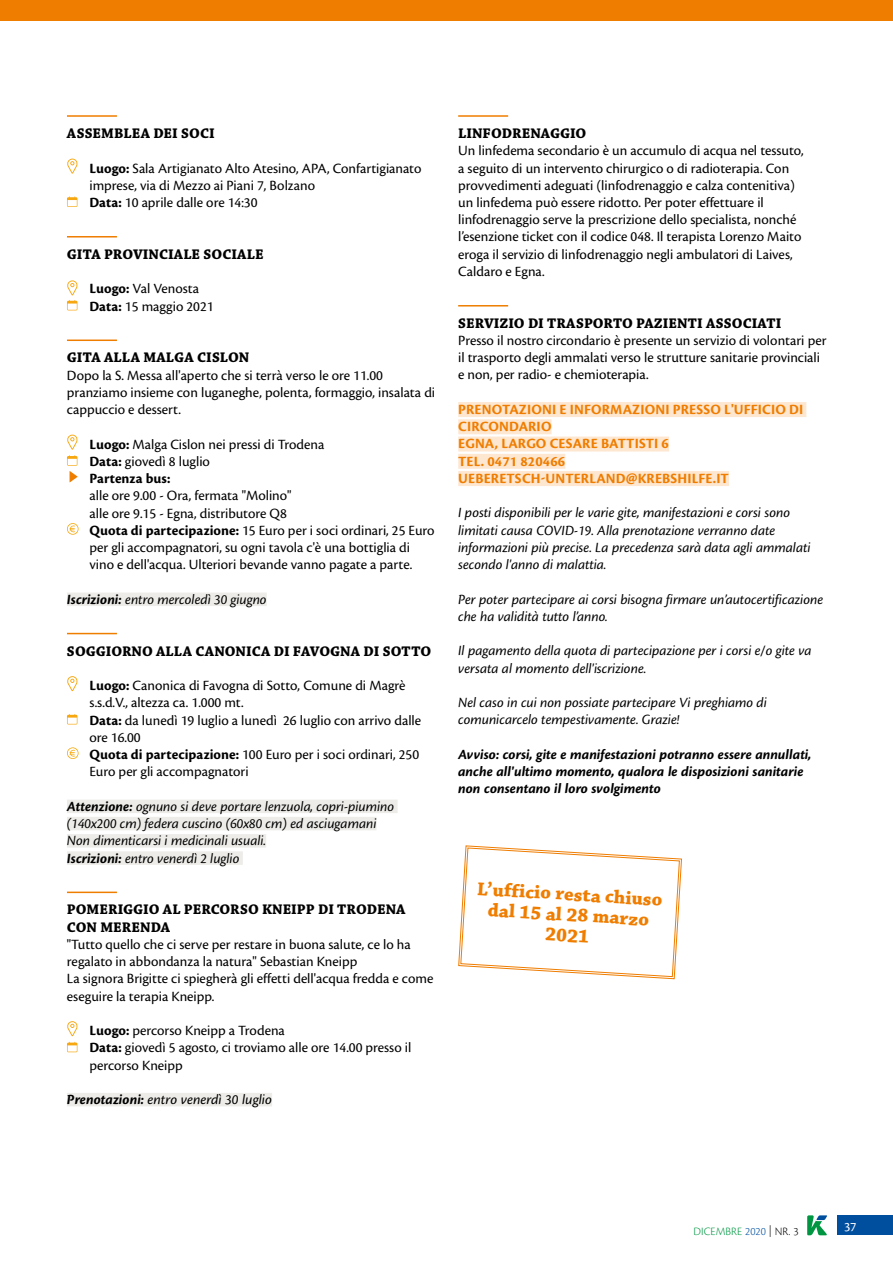
<style>
.page{position:relative;width:893px;height:1263px;background:#fff}
.page>*{position:absolute;margin:0;border:0;box-sizing:border-box;transform-origin:0 0}
.t1{font:700 19.5px/20.7px "Chaparral Pro";color:#ef7d00;text-align:center}
.t2{font:14.7px/17.2px "Cronos Pro";color:#000}
.t3{font:italic 14.7px/17.2px "Cronos Pro";letter-spacing:-.005em;color:#000}
.t4{font:700 14.7px/17.2px "Chaparral Pro";color:#000}
.t5{font:italic 700 14.7px/17.2px "Cronos Pro";color:#000}
.t6{font:700 14.7px/17.2px "Cronos Pro";letter-spacing:.01em;color:#ef7d00}
.t7{font:14.7px "Cronos Pro Capt It";letter-spacing:-.005em;color:#000}
.t8{font:13.5px "Cronos Pro";color:#fff}
.t9{font:300 11.7px "Cronos Pro";letter-spacing:.005em;color:#009641}
.s1{font-weight:700}
.s2{font-family:"Cronos Pro";font-weight:700;font-style:italic}
.s3{color:#004f9f}
.s4{color:#000}
</style>
<div class="page">
<div style="left:0;top:0;width:893px;height:20px;background:#ef7d00"></div>
<hr style="left:67px;top:115px;width:50px;height:2px;background:#ef7d00">
<hr style="left:67px;top:236px;width:50px;height:1px;background:#ef7d00">
<hr style="left:67px;top:339px;width:50px;height:2px;background:#ef7d00">
<div style="left:67px;top:593px;width:200px;height:13px;background:#edece9"></div>
<hr style="left:67px;top:633px;width:50px;height:1px;background:#ef7d00">
<div style="left:67px;top:800px;width:331px;height:13px;background:#edece9"></div>
<div style="left:67px;top:817px;width:309px;height:13px;background:#edece9"></div>
<div style="left:67px;top:834px;width:199px;height:14px;background:#edece9"></div>
<div style="left:67px;top:851px;width:176px;height:14px;background:#edece9"></div>
<hr style="left:67px;top:891px;width:50px;height:2px;background:#ef7d00">
<div style="left:67px;top:1093px;width:205px;height:13px;background:#edece9"></div>
<svg style="left:67px;top:159px;width:11px;height:15px"></svg>
<svg style="left:67px;top:196px;width:10px;height:11px"></svg>
<svg style="left:67px;top:280px;width:11px;height:30px"></svg>
<svg style="left:67px;top:435px;width:11px;height:47px"></svg>
<svg style="left:67px;top:523px;width:12px;height:12px"></svg>
<svg style="left:67px;top:676px;width:11px;height:15px"></svg>
<svg style="left:67px;top:714px;width:10px;height:10px"></svg>
<svg style="left:67px;top:747px;width:12px;height:12px"></svg>
<svg style="left:67px;top:1021px;width:11px;height:15px"></svg>
<svg style="left:67px;top:1042px;width:10px;height:10px"></svg>
<hr style="left:458px;top:115px;width:50px;height:2px;background:#ef7d00">
<hr style="left:458px;top:305px;width:50px;height:1px;background:#ef7d00">
<div style="left:458px;top:402px;width:348px;height:15px;background:#fee7d1"></div>
<div style="left:458px;top:419px;width:94px;height:15px;background:#fee7d1"></div>
<div style="left:458px;top:437px;width:211px;height:15px;background:#fee7d1"></div>
<div style="left:458px;top:454px;width:107px;height:15px;background:#fee7d1"></div>
<div style="left:458px;top:471px;width:271px;height:15px;background:#fee7d1"></div>
<svg style="left:458px;top:845px;width:224px;height:135px"></svg>
<div style="left:838px;top:1215px;width:55px;height:20px;background:#004f9f"></div>
<svg style="left:807px;top:1215px;width:20px;height:20px"></svg>
<p class="t4" style="left:67px;top:125px;width:149px">ASSEMBLEA DEI SOCI</p>
<p class="t2" style="left:89px;top:159px;width:333px"><span class="s1">Luogo:</span> Sala Artigianato Alto Atesino, APA, Confartigianato imprese, via di Mezzo ai Piani 7, Bolzano<br><span class="s1">Data:</span> 10 aprile dalle ore 14:30</p>
<p class="t4" style="left:67px;top:246px;width:198px">GITA PROVINCIALE SOCIALE</p>
<p class="t2" style="left:89px;top:280px;width:126px"><span class="s1">Luogo:</span> Val Venosta<br><span class="s1">Data:</span> 15 maggio 2021</p>
<p class="t4" style="left:67px;top:350px;width:184px">GITA ALLA MALGA CISLON</p>
<p class="t2" style="left:67px;top:366px;width:370px">Dopo la S. Messa all'aperto che si terrà verso le ore 11.00 pranziamo insieme con luganeghe, polenta, formaggio, insalata di cappuccio e dessert.</p>
<p class="t2" style="left:89px;top:435px;width:236px"><span class="s1">Luogo:</span> Malga Cislon nei pressi di Trodena<br><span class="s1">Data:</span> giovedì 8 luglio<br><span class="s1">Partenza bus:</span></p>
<p class="t2" style="left:89px;top:487px;width:347px">alle ore 9.00 - Ora, fermata "Molino"<br>alle ore 9.15 - Egna, distributore Q8<br><span class="s1">Quota di partecipazione:</span> 15 Euro per i soci ordinari, 25 Euro per gli accompagnatori, su ogni tavola c'è una bottiglia di vino e dell'acqua. Ulteriori bevande vanno pagate a parte.</p>
<p class="t3" style="left:67px;top:591px;width:201px"><span class="s1">Iscrizioni:</span> entro mercoledì 30 giugno</p>
<p class="t4" style="left:67px;top:643px;width:366px">SOGGIORNO ALLA CANONICA DI FAVOGNA DI SOTTO</p>
<p class="t2" style="left:89px;top:677px;width:333px"><span class="s1">Luogo:</span> Canonica di Favogna di Sotto, Comune di Magrè s.s.d.V., altezza ca. 1.000 mt.<br><span class="s1">Data:</span> da lunedì 19 luglio a lunedì 26 luglio con arrivo dalle ore 16.00<br><span class="s1">Quota di partecipazione:</span> 100 Euro per i soci ordinari, 250<br>Euro per gli accompagnatori</p>
<p class="t3" style="left:67px;top:798px;width:329px"><span class="s1">Attenzione:</span> ognuno si deve portare lenzuola, copri-piumino (140x200 cm) federa cuscino (60x80 cm) ed asciugamani Non dimenticarsi i medicinali usuali.<br><span class="s1">Iscrizioni:</span> entro venerdì 2 luglio</p>
<p class="t4" style="left:67px;top:901px;width:340px">POMERIGGIO AL PERCORSO KNEIPP DI TRODENA<br>CON MERENDA</p>
<p class="t2" style="left:67px;top:936px;width:368px">"Tutto quello che ci serve per restare in buona salute, ce lo ha regalato in abbondanza la natura" Sebastian Kneipp<br>La signora Brigitte ci spiegherà gli effetti dell'acqua fredda e come eseguire la terapia Kneipp.</p>
<p class="t2" style="left:89px;top:1022px;width:323px"><span class="s1">Luogo:</span> percorso Kneipp a Trodena<br><span class="s1">Data:</span> giovedì 5 agosto, ci troviamo alle ore 14.00 presso il percorso Kneipp</p>
<p class="t7" style="left:67px;top:1091px;width:207px"><span class="s2">Prenotazioni:</span> entro venerdì 30 luglio</p>
<p class="t4" style="left:458px;top:125px;width:130px">LINFODRENAGGIO</p>
<p class="t2" style="left:458px;top:142px;width:347px">Un linfedema secondario è un accumulo di acqua nel tessuto, a seguito di un intervento chirurgico o di radioterapia. Con provvedimenti adeguati (linfodrenaggio e calza contenitiva) un linfedema può essere ridotto. Per poter effettuare il linfodrenaggio serve la prescrizione dello specialista, nonché l’esenzione ticket con il codice 048. Il terapista Lorenzo Maito eroga il servizio di linfodrenaggio negli ambulatori di Laives, Caldaro e Egna.</p>
<p class="t4" style="left:458px;top:315px;width:325px">SERVIZIO DI TRASPORTO PAZIENTI ASSOCIATI</p>
<p class="t2" style="left:458px;top:332px;width:370px">Presso il nostro circondario è presente un servizio di volontari per il trasporto degli ammalati verso le strutture sanitarie provinciali e non, per radio- e chemioterapia.</p>
<p class="t6" style="left:458px;top:401px;width:346px">PRENOTAZIONI E INFORMAZIONI PRESSO L'UFFICIO DI<br>CIRCONDARIO<br>EGNA, LARGO CESARE BATTISTI 6<br>TEL. 0471 820466<br>UEBERETSCH-UNTERLAND@KREBSHILFE.IT</p>
<p class="t3" style="left:458px;top:504px;width:354px">I posti disponibili per le varie gite, manifestazioni e corsi sono limitati causa COVID-19. Alla prenotazione verranno date informazioni più precise. La precedenza sarà data agli ammalati secondo l'anno di malattia.</p>
<p class="t3" style="left:458px;top:591px;width:367px">Per poter partecipare ai corsi bisogna firmare un’autocertificazione che ha validità tutto l’anno.</p>
<p class="t3" style="left:458px;top:642px;width:355px">Il pagamento della quota di partecipazione per i corsi e/o gite va versata al momento dell'iscrizione.</p>
<p class="t3" style="left:458px;top:694px;width:310px">Nel caso in cui non possiate partecipare Vi preghiamo di comunicarcelo tempestivamente. Grazie!</p>
<p class="t5" style="left:458px;top:746px;width:355px">Avviso: corsi, gite e manifestazioni potranno essere annullati, anche all'ultimo momento, qualora le disposizioni sanitarie non consentano il loro svolgimento</p>
<h1 class="t1" style="left:477px;top:879px;width:187px;rotate:3deg">L’ufficio resta chiuso dal 15 al 28 marzo<br>2021</h1>
<p class="t9" style="left:694px;top:1224px;width:106px">DICEMBRE <span class="s3">2020</span> <span class="s4">| NR. 3</span></p>
<p class="t8" style="left:844px;top:1219px;width:14px">37</p>
</div>
